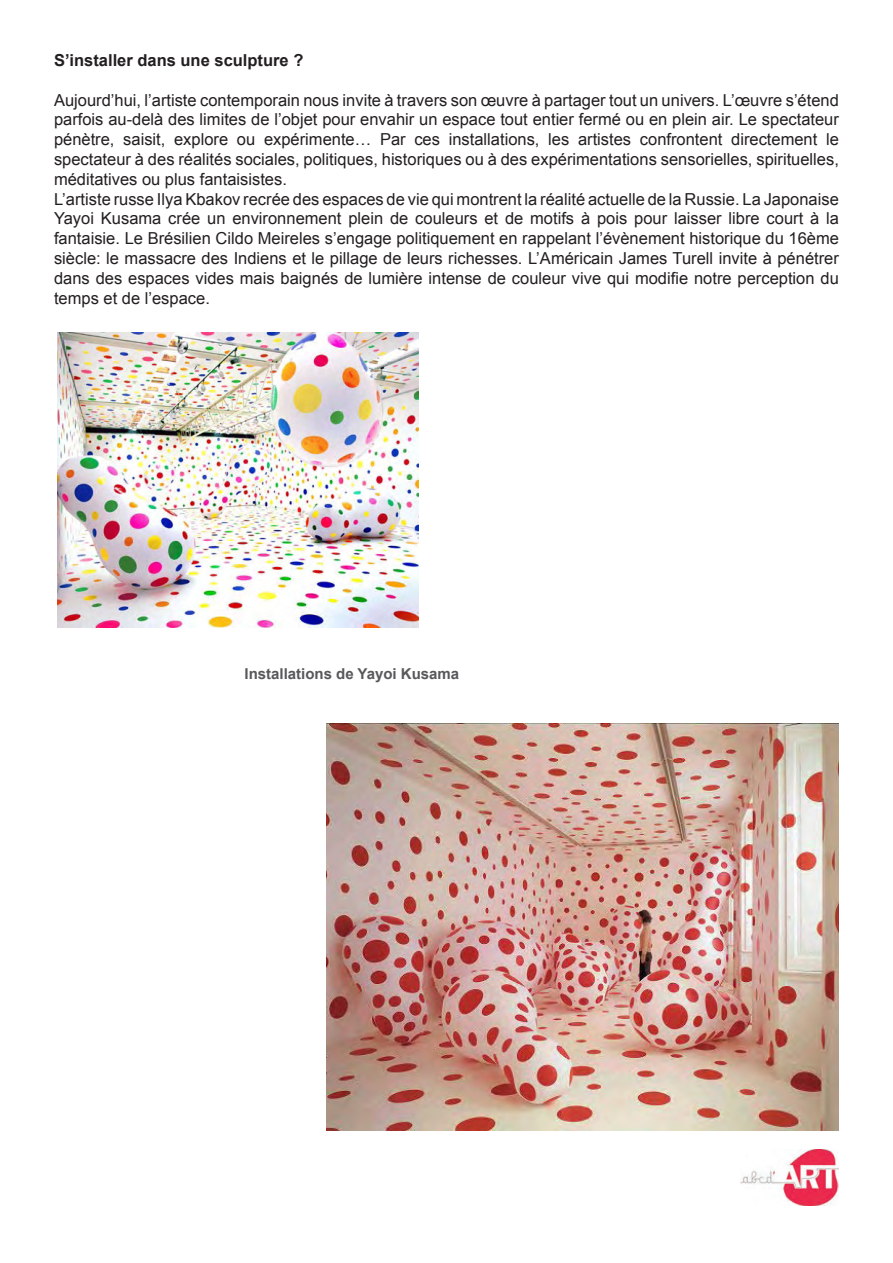
<style>
.page{position:relative;width:893px;height:1263px;background:#fff}
.page>*{position:absolute;margin:0;border:0;box-sizing:border-box;transform-origin:0 0}
.t1{font:16.5px/19.8px "Arial";color:#231f20;text-align:justify}
.t2{font:700 16.5px "Arial";color:#231f20}
.t3{font:700 15px "Arial";color:#57585a}
</style>
<div class="page">
<img style="left:58px;top:333px;width:360px;height:294px">
<img style="left:326px;top:724px;width:512px;height:406px">
<img style="left:740px;top:1149px;width:99px;height:56px">
<p class="t2" style="left:54px;top:49px;width:251px">S’installer dans une sculpture ?</p>
<p class="t1" style="left:54px;top:90px;width:786px">Aujourd’hui, l’artiste contemporain nous invite à travers son œuvre à partager tout un univers. L’œuvre s’étend parfois au-delà des limites de l’objet pour envahir un espace tout entier fermé ou en plein air. Le spectateur pénètre, saisit, explore ou expérimente… Par ces installations, les artistes confrontent directement le spectateur à des réalités sociales, politiques, historiques ou à des expérimentations sensorielles, spirituelles, méditatives ou plus fantaisistes.</p>
<p class="t1" style="left:54px;top:189px;width:786px">L’artiste russe Ilya Kbakov recrée des espaces de vie qui montrent la réalité actuelle de la Russie. La Japonaise Yayoi Kusama crée un environnement plein de couleurs et de motifs à pois pour laisser libre court à la fantaisie. Le Brésilien Cildo Meireles s’engage politiquement en rappelant l’évènement historique du 16ème siècle: le massacre des Indiens et le pillage de leurs richesses. L’Américain James Turell invite à pénétrer dans des espaces vides mais baignés de lumière intense de couleur vive qui modifie notre perception du temps et de l’espace.</p>
<p class="t3" style="left:244px;top:663px;width:216px">Installations de Yayoi Kusama</p>
</div>
